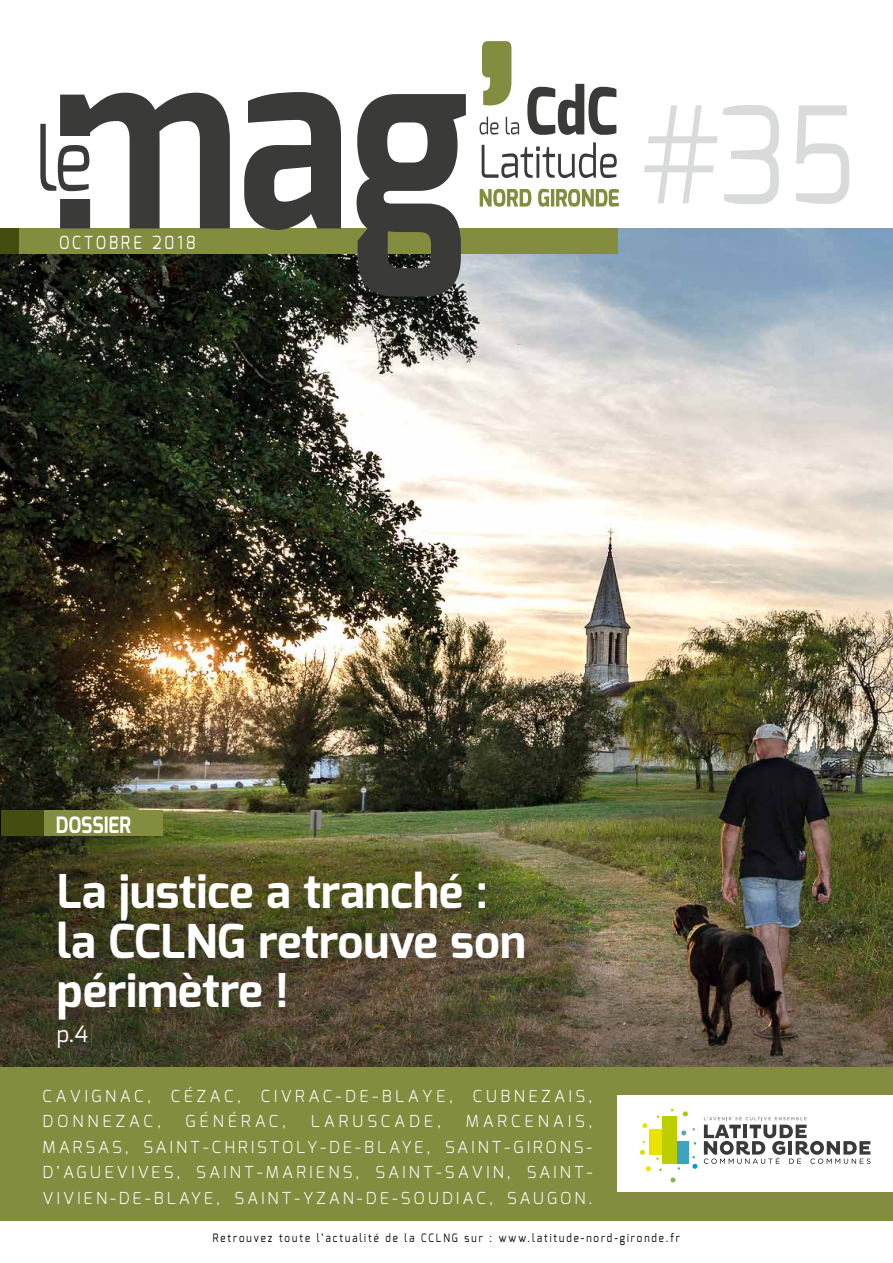
<style>
.page{position:relative;width:893px;height:1263px;background:#fff}
.page>*{position:absolute;margin:0;border:0;box-sizing:border-box;transform-origin:0 0}
.t1{font:133.8px "Exo";color:#d9dada;scale:.85 1}
.t2{font:700 46.5px/49.5px "Exo";color:#fff}
.t3{font:700 22.5px "Exo";color:#fff;scale:.85 1}
.t4{font:22.5px "Exo";color:#fff}
.t5{font:18px "Exo";letter-spacing:.2em;color:#fff;scale:.85 1}
.t6{font:300 16.5px/25.5px "Exo";letter-spacing:.21em;color:#fff}
.t7{font:300 16.5px "Exo";letter-spacing:.235em;color:#fff}
.t8{font:11.55px "Exo";letter-spacing:.2em;color:#000;scale:.85 1}
</style>
<div class="page">
<img style="left:0;top:228px;width:893px;height:839px">
<div style="left:0;top:228px;width:618px;height:26px;background:#848c40"></div>
<div style="left:0;top:1067px;width:893px;height:154px;background:#848c40"></div>
<svg style="left:480px;top:189px;width:139px;height:18px"></svg>
<svg style="left:482px;top:142px;width:135px;height:36px"></svg>
<svg style="left:480px;top:41px;width:136px;height:94px"></svg>
<svg style="left:60px;top:92px;width:406px;height:204px"></svg>
<div style="left:1px;top:136px;width:108px;height:62px;background:#fff"></div>
<svg style="left:40px;top:124px;width:49px;height:67px"></svg>
<div style="left:0;top:228px;width:18px;height:26px;background:#444c10"></div>
<div style="left:1px;top:810px;width:161px;height:26px;background:#848c40"></div>
<div style="left:0;top:810px;width:44px;height:26px;background:#444c10"></div>
<div style="left:618px;top:1095px;width:275px;height:97px;background:#fff"></div>
<div style="left:662px;top:1117px;width:15px;height:47px;background:#bccd00"></div>
<div style="left:649px;top:1129px;width:13px;height:26px;background:#ece200"></div>
<div style="left:677px;top:1141px;width:12px;height:23px;background:#3da3c0"></div>
<svg style="left:642px;top:1123px;width:5px;height:5px"></svg>
<svg style="left:681px;top:1130px;width:5px;height:5px"></svg>
<svg style="left:683px;top:1111px;width:5px;height:5px"></svg>
<svg style="left:640px;top:1150px;width:5px;height:5px"></svg>
<svg style="left:646px;top:1166px;width:5px;height:5px"></svg>
<svg style="left:670px;top:1177px;width:5px;height:5px"></svg>
<svg style="left:692px;top:1164px;width:5px;height:5px"></svg>
<svg style="left:704px;top:1117px;width:166px;height:47px"></svg>
<p class="t5" style="left:59px;top:231px;width:162px">OCTOBRE 2018</p>
<h1 class="t1" style="left:642px;top:69px;width:253px">#35</h1>
<h3 class="t3" style="left:56px;top:810px;width:90px">DOSSIER</h3>
<h2 class="t2" style="left:57px;top:867px;width:470px">La justice a tranché : la CCLNG retrouve son périmètre !</h2>
<h3 class="t4" style="left:57px;top:1019px;width:33px">p.4</h3>
<p class="t6" style="left:43px;top:1083px;width:551px">CAVIGNAC, CÉZAC, CIVRAC-DE-BLAYE, CUBNEZAIS,<br>DONNEZAC,</p>
<p class="t7" style="left:185px;top:1111px;width:102px">GÉNÉRAC,</p>
<p class="t7" style="left:311px;top:1111px;width:132px">LARUSCADE,</p>
<p class="t6" style="left:43px;top:1108px;width:552px;text-align:justify;text-indent:423px">MARCENAIS, MARSAS, SAINT-CHRISTOLY-DE-BLAYE, SAINT-GIRONS-D’AGUEVIVES, SAINT-MARIENS, SAINT-SAVIN, SAINT-VIVIEN-DE-BLAYE, SAINT-YZAN-DE-SOUDIAC, SAUGON.</p>
<p class="t8" style="left:213px;top:1230px;width:551px">Retrouvez toute l’actualité de la CCLNG sur : www.latitude-nord-gironde.fr</p>
</div>
